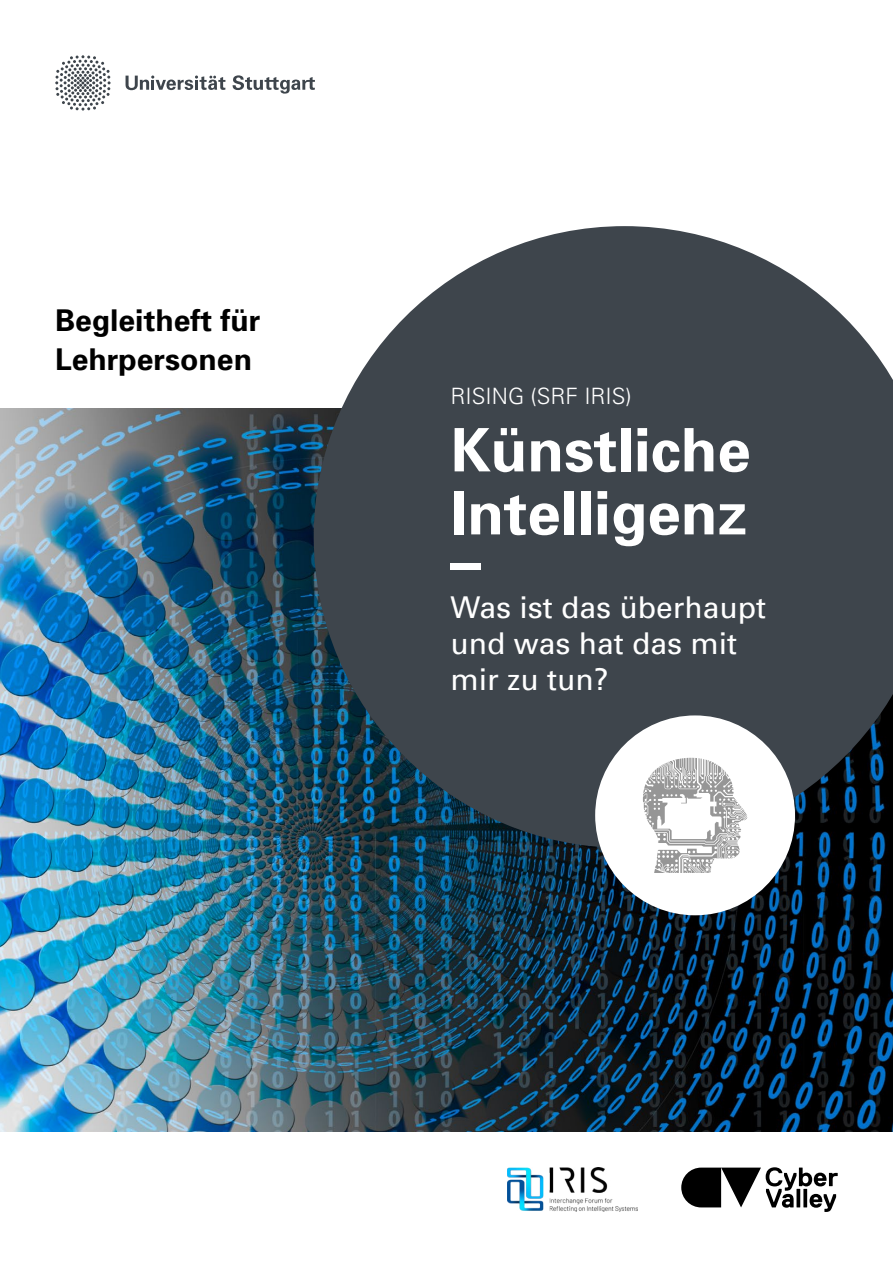
<style>
.page{position:relative;width:893px;height:1263px;background:#fff}
.page>*{position:absolute;margin:0;border:0;box-sizing:border-box;transform-origin:0 0}
.H1_-_Headline{font:700 60px/63px "Univers";color:#fff}
.H2_-_Subhead{font:30px/36px "Univers";color:#fff}
.H1_-_Headline-2{font:700 30px/39px "Univers";color:#000}
.H2_-_Subhead-2{font:300 22.5px "Univers";color:#fff}
</style>
<div class="page">
<img style="left:0;top:408px;width:893px;height:723px">
<svg style="left:55px;top:55px;width:56px;height:56px"></svg>
<svg style="left:233px;top:75px;width:82px;height:19px"></svg>
<svg style="left:126px;top:75px;width:99px;height:15px"></svg>
<svg style="left:314px;top:226px;width:579px;height:622px;background:#4c555c"></svg>
<div style="left:595px;top:715px;width:200px;height:200px;background:#fff;border-radius:50%"></div>
<svg style="left:643px;top:758px;width:104px;height:115px"></svg>
<img style="left:507px;top:1167px;width:131px;height:45px">
<svg style="left:681px;top:1167px;width:157px;height:45px"></svg>
<h1 class="H1_-_Headline-2" style="left:55px;top:300px;width:207px">Begleitheft für<br>Lehrpersonen</h1>
<h2 class="H2_-_Subhead-2" style="left:451px;top:383px;width:183px">RISING (SRF IRIS)</h2>
<h1 class="H1_-_Headline" style="left:451px;top:416px;width:302px">Künstliche<br>Intelligenz</h1>
<h1 class="H1_-_Headline" style="left:451px;top:527px;width:31px">–</h1>
<h2 class="H2_-_Subhead" style="left:451px;top:589px;width:317px">Was ist das überhaupt und was hat das mit mir zu tun?</h2>
</div>
